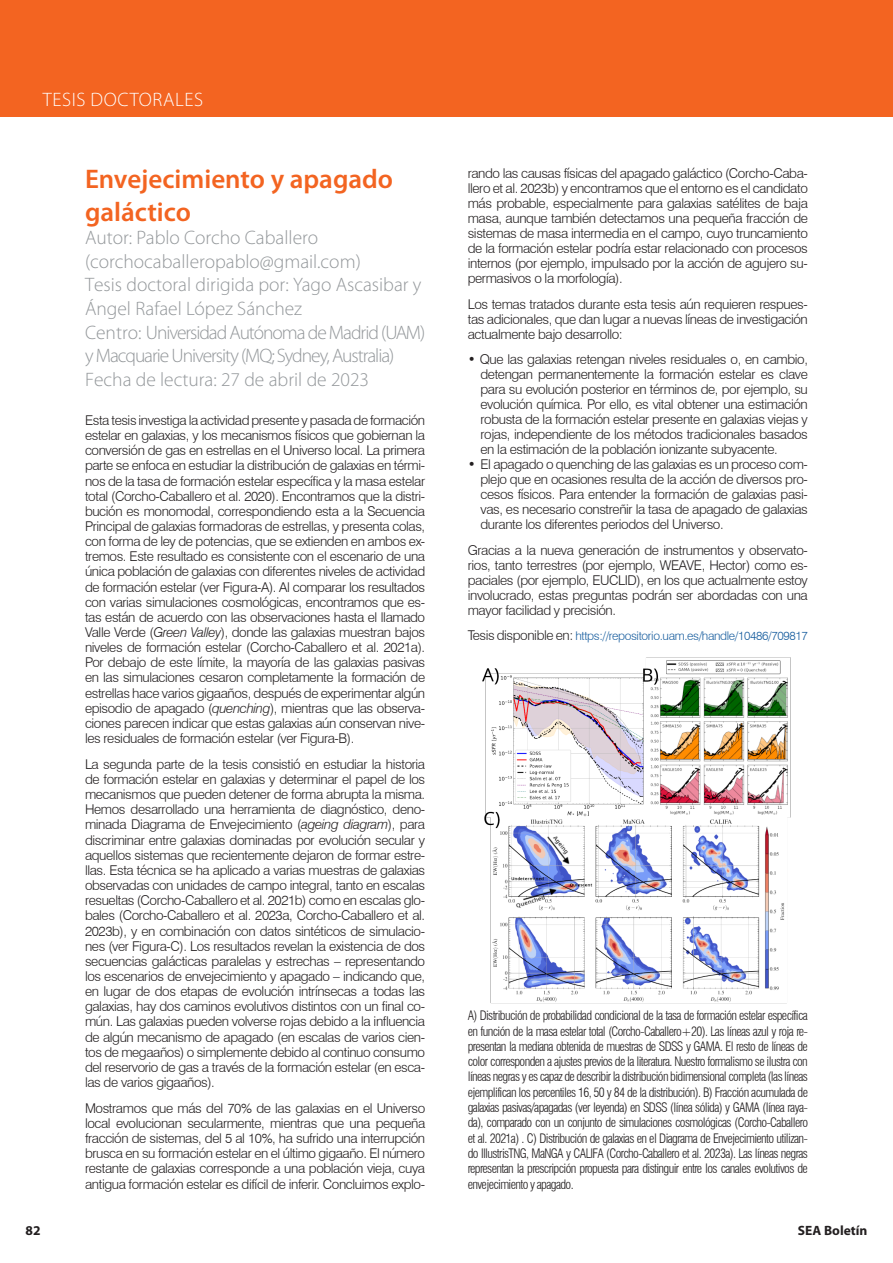
<style>
.page{position:relative;width:893px;height:1263px;background:#fff}
.page>*{position:absolute;margin:0;border:0;box-sizing:border-box;transform-origin:0 0}
.HEADING_1{font:600 27px/32.5px "Myriad Pro";color:#f36421}
.gray_body_text{font:300 19.5px/23.5px "Myriad Pro";color:#93979a}
.gray_body_text-2{font:300 19.5px/23.5px "Myriad Pro";letter-spacing:-.055em;color:#93979a}
.t1{font:300 19.5px "Myriad Pro";letter-spacing:.03em;color:#fff}
.Body_1{font:300 13.5px/15.1px "Swiss 721 BT";letter-spacing:-.03em;color:#231f20;text-align:justify}
.t2{font:700 13.5px "Myriad Pro";color:#231f20}
.Pie_de_imagen{font:300 condensed 12.75px/15.3px "Swiss 721 BT";letter-spacing:-.05em;color:#231f20;text-align:justify}
.Body_1-2{font:300 12px "Swiss 721 BT";letter-spacing:-.03em;color:#175d9e}
.s1{font-style:italic}
.s2{font-size:13.5px;color:#231f20}
</style>
<div class="page">
<div style="left:0;top:0;width:893px;height:117px;background:#f36421"></div>
<img style="left:482px;top:657px;width:309px;height:346px">
<p class="t1" style="left:43px;top:88px;width:162px">TESIS DOCTORALES</p>
<p class="HEADING_1" style="left:85px;top:162px;width:310px">Envejecimiento y apagado galáctico</p>
<p class="gray_body_text" style="left:85px;top:226px;width:235px">Autor: Pablo Corcho Caballero</p>
<p class="gray_body_text" style="left:85px;top:249px;width:277px">(corchocaballeropablo@gmail.com)</p>
<p class="gray_body_text" style="left:85px;top:273px;width:338px">Tesis doctoral dirigida por: Yago Ascasibar y<br>Ángel Rafael López Sánchez</p>
<p class="gray_body_text-2" style="left:85px;top:320px;width:342px">Centro: Universidad Autónoma de Madrid (UAM) y Macquarie University (MQ; Sydney, Australia)</p>
<p class="gray_body_text" style="left:85px;top:367px;width:286px">Fecha de lectura: 27 de abril de 2023</p>
<p class="Body_1" style="left:85px;top:412px;width:342px">Esta tesis investiga la actividad presente y pasada de formación estelar en galaxias, y los mecanismos físicos que gobiernan la conversión de gas en estrellas en el Universo local. La primera parte se enfoca en estudiar la distribución de galaxias en térmi&shy;nos de la tasa de formación estelar específica y la masa estelar total (Corcho-Caballero et al. 2020). Encontramos que la distri&shy;bución es monomodal, correspondiendo esta a la Secuencia Principal de galaxias formadoras de estrellas, y presenta colas, con forma de ley de potencias, que se extienden en ambos ex&shy;tremos. Este resultado es consistente con el escenario de una única población de galaxias con diferentes niveles de actividad de formación estelar (ver Figura-A). Al comparar los resultados con varias simulaciones cosmológicas, encontramos que es&shy;tas están de acuerdo con las observaciones hasta el llamado Valle Verde (<span class="s1">Green Valley</span>), donde las galaxias muestran bajos niveles de formación estelar (Corcho-Caballero et al. 2021a).<br>Por debajo de este límite, la mayoría de las galaxias pasivas en las simulaciones cesaron completamente la formación de estrellas hace varios gigaaños, después de experimentar algún episodio de apagado (<span class="s1">quenching</span>), mientras que las observa&shy;ciones parecen indicar que estas galaxias aún conservan nive&shy;les residuales de formación estelar (ver Figura-B).</p>
<p class="Body_1" style="left:85px;top:756px;width:342px">La segunda parte de la tesis consistió en estudiar la historia de formación estelar en galaxias y determinar el papel de los mecanismos que pueden detener de forma abrupta la misma.<br>Hemos desarrollado una herramienta de diagnóstico, deno&shy;minada Diagrama de Envejecimiento (<span class="s1">ageing diagram</span>), para discriminar entre galaxias dominadas por evolución secular y aquellos sistemas que recientemente dejaron de formar estre&shy;llas. Esta técnica se ha aplicado a varias muestras de galaxias observadas con unidades de campo integral, tanto en escalas resueltas (Corcho-Caballero et al. 2021b) como en escalas glo&shy;bales (Corcho-Caballero et al. 2023a, Corcho-Caballero et al.<br>2023b), y en combinación con datos sintéticos de simulacio&shy;nes (ver Figura-C). Los resultados revelan la existencia de dos secuencias galácticas paralelas y estrechas – representando los escenarios de envejecimiento y apagado – indicando que, en lugar de dos etapas de evolución intrínsecas a todas las galaxias, hay dos caminos evolutivos distintos con un final co&shy;mún. Las galaxias pueden volverse rojas debido a la influencia de algún mecanismo de apagado (en escalas de varios cien&shy;tos de megaaños) o simplemente debido al continuo consumo del reservorio de gas a través de la formación estelar (en esca&shy;las de varios gigaaños).</p>
<p class="Body_1" style="left:85px;top:1100px;width:342px">Mostramos que más del 70% de las galaxias en el Universo local evolucionan secularmente, mientras que una pequeña fracción de sistemas, del 5 al 10%, ha sufrido una interrupción brusca en su formación estelar en el último gigaaño. El número restante de galaxias corresponde a una población vieja, cuya antigua formación estelar es difícil de inferir. Concluimos explo-</p>
<p class="Body_1" style="left:468px;top:166px;width:342px">rando las causas físicas del apagado galáctico (Corcho-Caba&shy;llero et al. 2023b) y encontramos que el entorno es el candidato más probable, especialmente para galaxias satélites de baja masa, aunque también detectamos una pequeña fracción de sistemas de masa intermedia en el campo, cuyo truncamiento de la formación estelar podría estar relacionado con procesos internos (por ejemplo, impulsado por la acción de agujero su&shy;permasivos o la morfología).</p>
<p class="Body_1" style="left:468px;top:296px;width:342px">Los temas tratados durante esta tesis aún requieren respues&shy;tas adicionales, que dan lugar a nuevas líneas de investigación actualmente bajo desarrollo:</p>
<p class="Body_1" style="left:480px;top:352px;width:329px;text-indent:-13px">• Que las galaxias retengan niveles residuales o, en cambio, detengan permanentemente la formación estelar es clave para su evolución posterior en términos de, por ejemplo, su evolución química. Por ello, es vital obtener una estimación robusta de la formación estelar presente en galaxias viejas y rojas, independiente de los métodos tradicionales basados en la estimación de la población ionizante subyacente.</p>
<p class="Body_1" style="left:480px;top:457px;width:329px;text-indent:-13px">• El apagado o quenching de las galaxias es un proceso com&shy;plejo que en ocasiones resulta de la acción de diversos pro&shy;cesos físicos. Para entender la formación de galaxias pasi&shy;vas, es necesario constreñir la tasa de apagado de galaxias durante los diferentes periodos del Universo.</p>
<p class="Body_1" style="left:468px;top:542px;width:342px">Gracias a la nueva generación de instrumentos y observato&shy;rios, tanto terrestres (por ejemplo, WEAVE, Hector) como es&shy;paciales (por ejemplo, EUCLID), en los que actualmente estoy involucrado, estas preguntas podrán ser abordadas con una mayor facilidad y precisión.</p>
<p class="Body_1-2" style="left:468px;top:629px;width:342px"><span class="s2">Tesis disponible en:</span> https://repositorio.uam.es/handle/10486/709817</p>
<p class="Pie_de_imagen" style="left:468px;top:1008px;width:342px">A) Distribución de probabilidad condicional de la tasa de formación estelar específica en función de la masa estelar total (Corcho-Caballero+20). Las líneas azul y roja re&shy;presentan la mediana obtenida de muestras de SDSS y GAMA. El resto de líneas de color corresponden a ajustes previos de la literatura. Nuestro formalismo se ilustra con líneas negras y es capaz de describir la distribución bidimensional completa (las líneas ejemplifican los percentiles 16, 50 y 84 de la distribución). B) Fracción acumulada de galaxias pasivas/apagadas (ver leyenda) en SDSS (línea sólida) y GAMA (línea raya&shy;da), comparado con un conjunto de simulaciones cosmológicas (Corcho-Caballero et al. 2021a) . C) Distribución de galaxias en el Diagrama de Envejecimiento utilizan&shy;do IllustrisTNG, MaNGA y CALIFA (Corcho-Caballero et al. 2023a). Las líneas negras representan la prescripción propuesta para distinguir entre los canales evolutivos de envejecimiento y apagado.</p>
<p class="t2" style="left:26px;top:1221px;width:16px">82</p>
<p class="t2" style="left:798px;top:1221px;width:71px">SEA Boletín</p>
</div>
